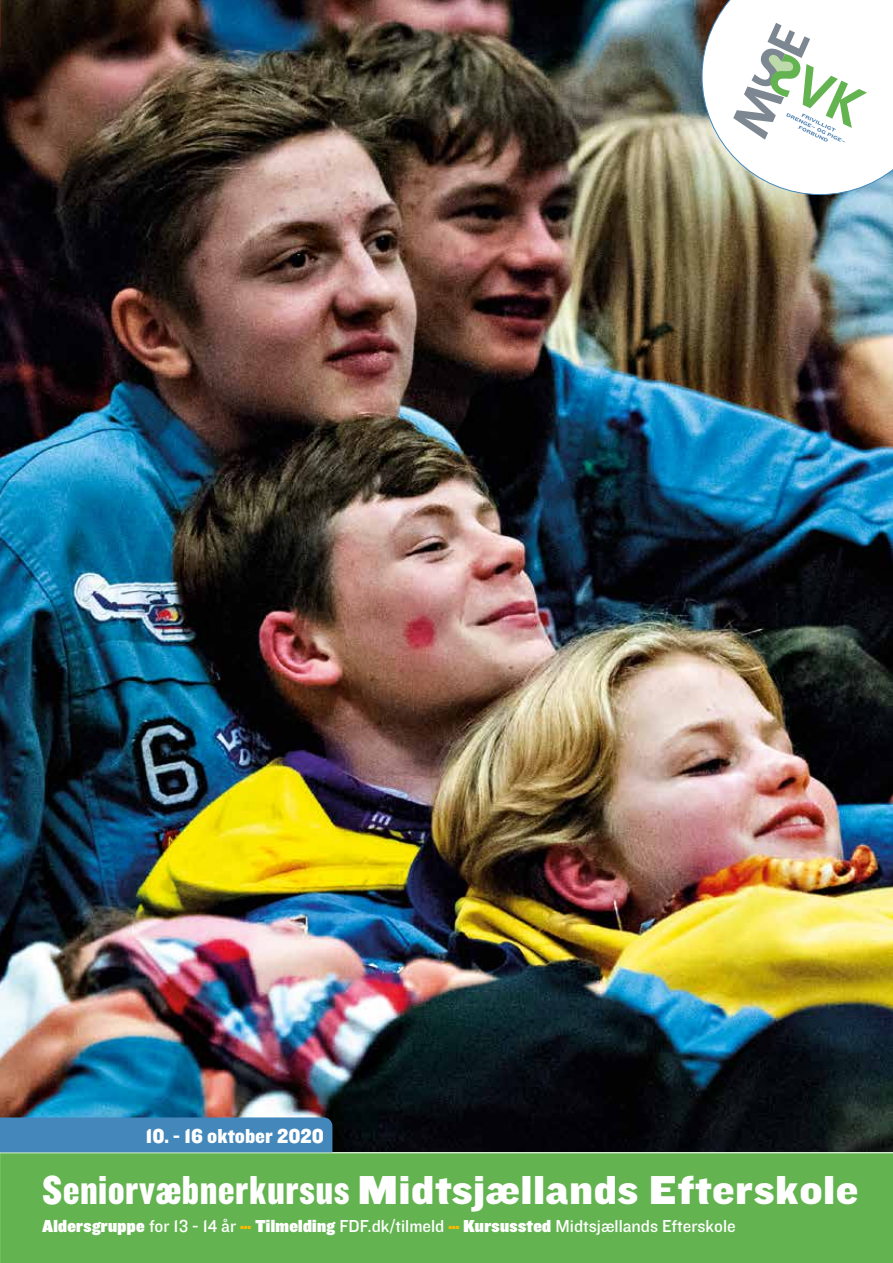
<style>
.page{position:relative;width:893px;height:1263px;background:#fff}
.page>*{position:absolute;margin:0;border:0;box-sizing:border-box;transform-origin:0 0}
.t1{font:42px "Knockout 72 Full Cruiserwt";letter-spacing:.01em;color:#fff}
.t2{font:21px "Knockout 71 Full Middlewt";color:#fff}
.t3{font:18px "Knockout 31 Junior Middlewt";color:#fff}
.s1{font-family:"Knockout 70 Full Welterwt"}
.s2{font-family:"Knockout 91 Ultmt Middlewt"}
</style>
<div class="page">
<img style="left:0;top:0;width:893px;height:1152px">
<div style="left:0;top:1152px;width:893px;height:111px;background:#63b450"></div>
<div style="left:0;top:1117px;width:332px;height:35px;background:#4387bb"></div>
<svg style="left:702px;top:0;width:191px;height:195px"></svg>
<p class="t2" style="left:145px;top:1122px;width:180px">10. - 16 oktober 2020</p>
<h1 class="t1" style="left:43px;top:1161px;width:817px"><span class="s1">Seniorvæbnerkursus</span> Midtsjællands Efterskole</h1>
<p class="t3" style="left:43px;top:1214px;width:695px"><span class="s2">Aldersgruppe</span> for 13 - 14 år <sup>…</sup> <span class="s2">Tilmelding</span> FDF.dk/tilmeld <sup>…</sup> <span class="s2">Kursussted</span> Midtsjællands Efterskole</p>
</div>
